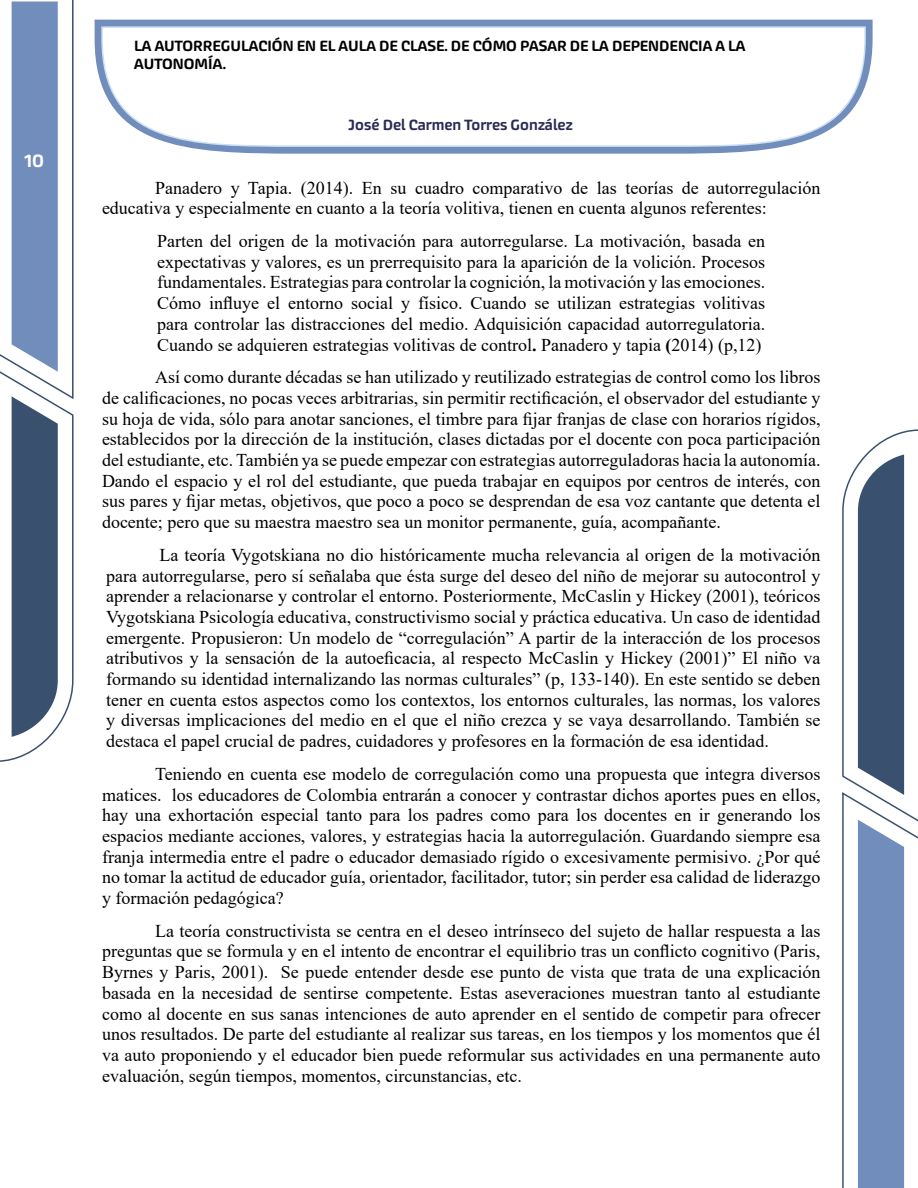
<style>
.page{position:relative;width:918px;height:1188px;background:#fff}
.page>*{position:absolute;margin:0;border:0;box-sizing:border-box;transform-origin:0 0}
.t1{font:18px/20.7px "Times New Roman";color:#000;text-align:justify}
.t2{font:500 18px "Akceler Aalt";color:#fff}
.t3{font:500 15px/18px "Akceler Aalt";color:#000}
.t4{font:500 15px "Akceler Aalt";color:#2b2c55}
.s1{font-weight:700}
</style>
<div class="page">
<svg style="left:0;top:0;width:74px;height:762px"></svg>
<svg style="left:842px;top:429px;width:76px;height:759px"></svg>
<svg style="left:95px;top:20px;width:778px;height:134px;fill:#718dbc"></svg>
<svg style="left:101px;top:26px;width:766px;height:122px"></svg>
<p class="t2" style="left:24px;top:147px;width:21px">10</p>
<p class="t3" style="left:134px;top:36px;width:613px">LA AUTORREGULACIÓN EN EL AULA DE CLASE. DE CÓMO PASAR DE LA DEPENDENCIA A LA<br>AUTONOMÍA.</p>
<p class="t4" style="left:349px;top:114px;width:225px">José Del Carmen Torres González</p>
<p class="t1" style="left:102px;top:177px;width:720px;text-indent:53px">Panadero y Tapia. (2014). En su cuadro comparativo de las teorías de autorregulación educativa y especialmente en cuanto a la teoría volitiva, tienen en cuenta algunos referentes:</p>
<p class="t1" style="left:157px;top:230px;width:609px">Parten del origen de la motivación para autorregularse. La motivación, basada en expectativas y valores, es un prerrequisito para la aparición de la volición. Procesos fundamentales. Estrategias para controlar la cognición, la motivación y las emociones.<br>Cómo influye el entorno social y físico. Cuando se utilizan estrategias volitivas para controlar las distracciones del medio. Adquisición capacidad autorregulatoria.<br>Cuando se adquieren estrategias volitivas de control<span class="s1">.</span> Panadero y tapia <span class="s1">(</span>2014) (p,12)</p>
<p class="t1" style="left:102px;top:366px;width:720px;text-indent:53px">Así como durante décadas se han utilizado y reutilizado estrategias de control como los libros de calificaciones, no pocas veces arbitrarias, sin permitir rectificación, el observador del estudiante y su hoja de vida, sólo para anotar sanciones, el timbre para fijar franjas de clase con horarios rígidos, establecidos por la dirección de la institución, clases dictadas por el docente con poca participación del estudiante, etc. También ya se puede empezar con estrategias autorreguladoras hacia la autonomía.<br>Dando el espacio y el rol del estudiante, que pueda trabajar en equipos por centros de interés, con sus pares y fijar metas, objetivos, que poco a poco se desprendan de esa voz cantante que detenta el docente; pero que su maestra maestro sea un monitor permanente, guía, acompañante.</p>
<p class="t1" style="left:106px;top:544px;width:716px;text-indent:53px">La teoría Vygotskiana no dio históricamente mucha relevancia al origen de la motivación para autorregularse, pero sí señalaba que ésta surge del deseo del niño de mejorar su autocontrol y aprender a relacionarse y controlar el entorno. Posteriormente, McCaslin y Hickey (2001), teóricos Vygotskiana Psicología educativa, constructivismo social y práctica educativa. Un caso de identidad emergente. Propusieron: Un modelo de “corregulación” A partir de la interacción de los procesos atributivos y la sensación de la autoeficacia, al respecto McCaslin y Hickey (2001)” El niño va formando su identidad internalizando las normas culturales” (p, 133-140). En este sentido se deben tener en cuenta estos aspectos como los contextos, los entornos culturales, las normas, los valores y diversas implicaciones del medio en el que el niño crezca y se vaya desarrollando. También se destaca el papel crucial de padres, cuidadores y profesores en la formación de esa identidad.</p>
<p class="t1" style="left:102px;top:763px;width:720px;text-indent:53px">Teniendo en cuenta ese modelo de corregulación como una propuesta que integra diversos matices. los educadores de Colombia entrarán a conocer y contrastar dichos aportes pues en ellos, hay una exhortación especial tanto para los padres como para los docentes en ir generando los espacios mediante acciones, valores, y estrategias hacia la autorregulación. Guardando siempre esa franja intermedia entre el padre o educador demasiado rígido o excesivamente permisivo. ¿Por qué no tomar la actitud de educador guía, orientador, facilitador, tutor; sin perder esa calidad de liderazgo y formación pedagógica?</p>
<p class="t1" style="left:102px;top:920px;width:720px;text-indent:53px">La teoría constructivista se centra en el deseo intrínseco del sujeto de hallar respuesta a las preguntas que se formula y en el intento de encontrar el equilibrio tras un conflicto cognitivo (Paris, Byrnes y Paris, 2001). Se puede entender desde ese punto de vista que trata de una explicación basada en la necesidad de sentirse competente. Estas aseveraciones muestran tanto al estudiante como al docente en sus sanas intenciones de auto aprender en el sentido de competir para ofrecer unos resultados. De parte del estudiante al realizar sus tareas, en los tiempos y los momentos que él va auto proponiendo y el educador bien puede reformular sus actividades en una permanente auto evaluación, según tiempos, momentos, circunstancias, etc.</p>
</div>
